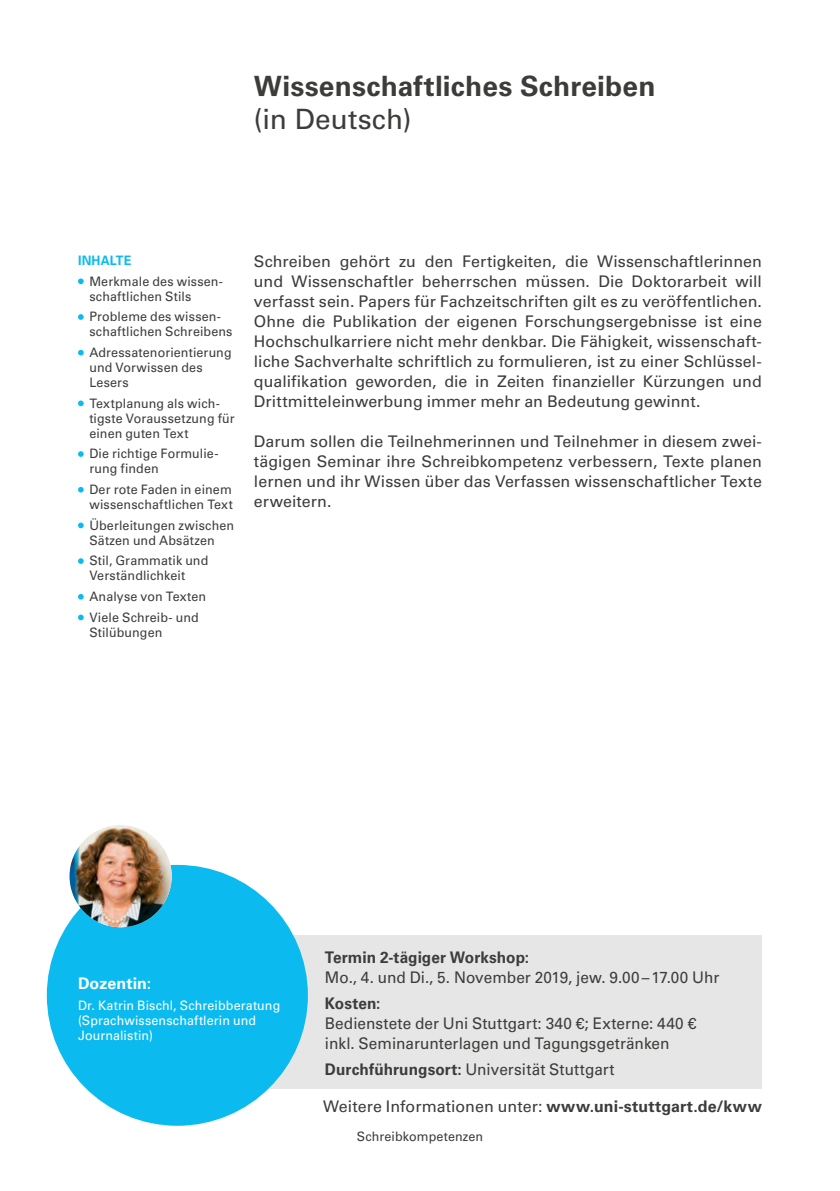
<style>
.page{position:relative;width:840px;height:1191px;background:#fff}
.page>*{position:absolute;margin:0;border:0;box-sizing:border-box;transform-origin:0 0}
.t1{font:700 28px "Univers LT";letter-spacing:.01em;color:#3c3c3b}
.t2{font:28px "Univers LT";letter-spacing:.005em;color:#3c3c3b}
.t3{font:16px/20px "Univers LT";color:#3c3c3b;text-align:justify}
.t4{font:16px/20px "Univers LT";color:#3c3c3b;scale:.96 1}
.t5{font:700 16px "Univers LT";letter-spacing:.005em;color:#3c3c3b;scale:.96 1}
.t6{font:700 16px "Univers LT";letter-spacing:.005em;color:#fff}
.t7{font:13px/15px "Univers LT";letter-spacing:.01em;color:#3c3c3b;scale:.96 1}
.t8{font:13px/15px "Univers LT";letter-spacing:.01em;color:#fff;scale:.96 1}
.t9{font:700 13px "Univers LT";letter-spacing:.01em;color:#0bbbef;scale:.96 1}
.s1{font-weight:700}
</style>
<div class="page">
<div style="left:254px;top:935px;width:507px;height:154px;background:#e6e6e6"></div>
<svg style="left:78px;top:278px;width:6px;height:6px"></svg>
<svg style="left:78px;top:314px;width:6px;height:6px"></svg>
<svg style="left:78px;top:350px;width:6px;height:5px"></svg>
<svg style="left:78px;top:400px;width:6px;height:6px"></svg>
<svg style="left:78px;top:451px;width:6px;height:6px"></svg>
<svg style="left:78px;top:487px;width:6px;height:5px"></svg>
<svg style="left:78px;top:522px;width:6px;height:6px"></svg>
<svg style="left:78px;top:558px;width:6px;height:6px"></svg>
<svg style="left:78px;top:594px;width:6px;height:5px"></svg>
<svg style="left:78px;top:614px;width:6px;height:6px"></svg>
<div style="left:47px;top:865px;width:261px;height:260px;background:#0bbbef;border-radius:50%"></div>
<img style="left:69px;top:825px;width:102px;height:102px;border-radius:51px">
<h1 class="t1" style="left:254px;top:70px;width:403px">Wissenschaftliches Schreiben</h1>
<h1 class="t2" style="left:254px;top:103px;width:159px">(in Deutsch)</h1>
<p class="t9" style="left:78px;top:253px;width:57px">INHALTE</p>
<p class="t7" style="left:89px;top:274px;width:141px">Merkmale des wissen&shy;schaftlichen Stils</p>
<p class="t7" style="left:89px;top:309px;width:150px">Probleme des wissen&shy;schaftlichen Schreibens</p>
<p class="t7" style="left:89px;top:345px;width:150px">Adressatenorientierung und Vorwissen des<br>Lesers</p>
<p class="t7" style="left:89px;top:396px;width:153px">Textplanung als wich&shy;tigste Voraussetzung für einen guten Text</p>
<p class="t7" style="left:89px;top:446px;width:136px">Die richtige Formulie&shy;rung finden</p>
<p class="t7" style="left:89px;top:482px;width:151px">Der rote Faden in einem wissenschaftlichen Text</p>
<p class="t7" style="left:89px;top:518px;width:152px">Überleitungen zwischen<br>Sätzen und Absätzen</p>
<p class="t7" style="left:89px;top:553px;width:125px">Stil, Grammatik und<br>Verständlichkeit</p>
<p class="t7" style="left:89px;top:586px;width:123px;line-height:20.6px">Analyse von Texten<br>Viele Schreib- und</p>
<p class="t7" style="left:89px;top:625px;width:78px">Stilübungen</p>
<p class="t3" style="left:254px;top:252px;width:509px">Schreiben gehört zu den Fertigkeiten, die Wissenschaftlerinnen und Wissenschaftler beherrschen müssen. Die Doktorarbeit will verfasst sein. Papers für Fachzeitschriften gilt es zu veröffentlichen.<br>Ohne die Publikation der eigenen Forschungsergebnisse ist eine Hochschulkarriere nicht mehr denkbar. Die Fähigkeit, wissenschaft&shy;liche Sachverhalte schriftlich zu formulieren, ist zu einer Schlüssel&shy;qualifikation geworden, die in Zeiten finanzieller Kürzungen und Drittmitteleinwerbung immer mehr an Bedeutung gewinnt.</p>
<p class="t3" style="left:254px;top:432px;width:509px">Darum sollen die Teilnehmerinnen und Teilnehmer in diesem zwei&shy;tägigen Seminar ihre Schreibkompetenz verbessern, Texte planen lernen und ihr Wissen über das Verfassen wissenschaftlicher Texte erweitern.</p>
<p class="t6" style="left:78px;top:973px;width:75px">Dozentin:</p>
<p class="t8" style="left:78px;top:997px;width:212px">Dr. Katrin Bischl, Schreibberatung (Sprachwissenschaftlerin und<br>Journalistin)</p>
<p class="t5" style="left:325px;top:948px;width:214px">Termin 2-tägiger Workshop:</p>
<p class="t4" style="left:325px;top:967px;width:412px">Mo., 4. und Di., 5. November 2019, jew. 9.00–17.00 Uhr</p>
<p class="t5" style="left:325px;top:994px;width:59px">Kosten:</p>
<p class="t4" style="left:325px;top:1013px;width:388px">Bedienstete der Uni Stuttgart: 340 €; Externe: 440 € inkl. Seminarunterlagen und Tagungsgetränken</p>
<p class="t4" style="left:325px;top:1059px;width:303px"><span class="s1">Durchführungsort:</span> Universität Stuttgart</p>
<p class="t3" style="left:323px;top:1096px;width:440px">Weitere Informationen unter: <span class="s1">www.uni-stuttgart.de/kww</span></p>
<p class="t7" style="left:356px;top:1129px;width:133px">Schreibkompetenzen</p>
</div>
